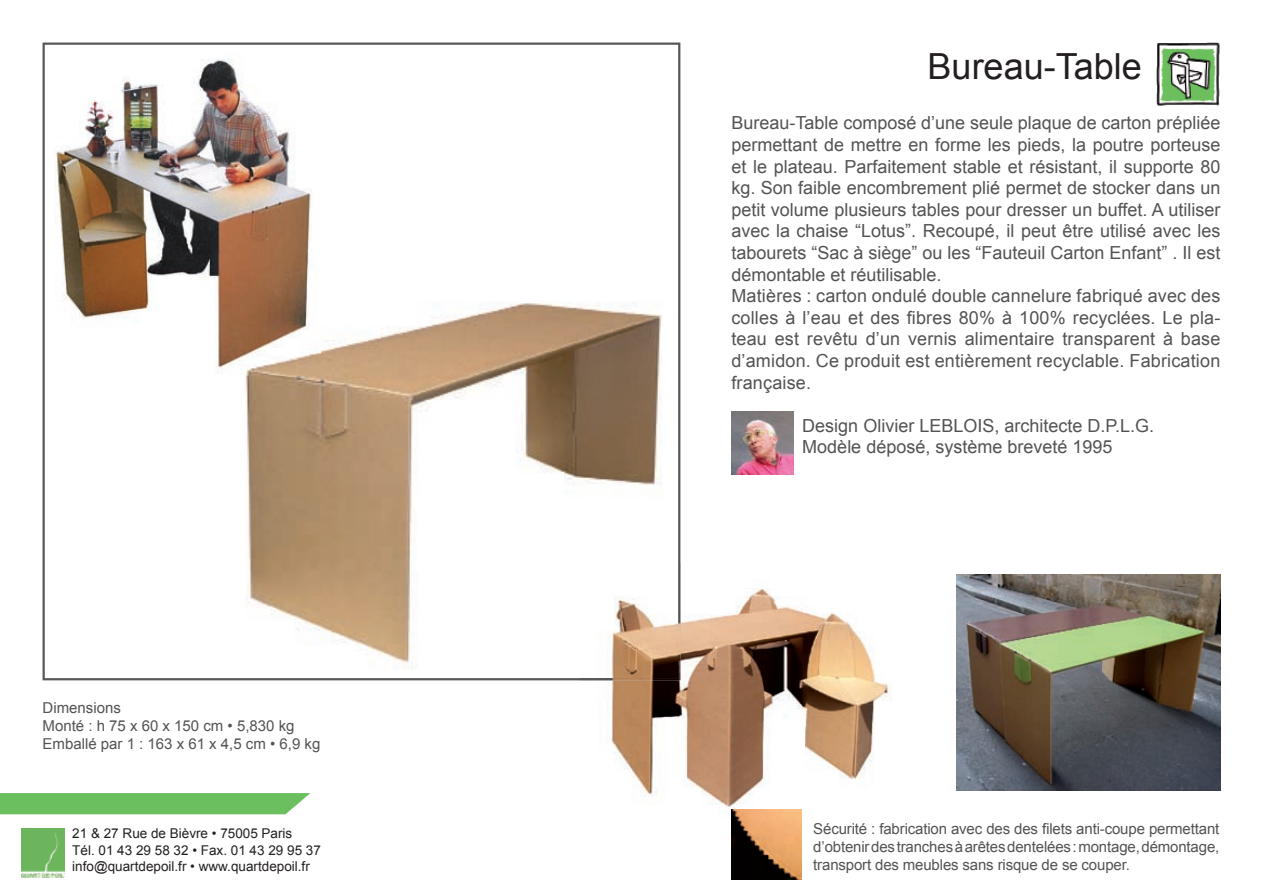
<style>
.page{position:relative;width:1263px;height:893px;background:#fff}
.page>*{position:absolute;margin:0;border:0;box-sizing:border-box;transform-origin:0 0}
.t1{font:36px "Arial";color:#231f20}
.t2{font:18px/21.6px "Arial";color:#535355}
.t3{font:15px/18px "Arial";letter-spacing:-.01em;color:#535355;text-align:justify}
.t4{font:13.5px/16.2px "Arial";color:#231f20}
</style>
<div class="page">
<img style="left:1157px;top:43px;width:63px;height:63px">
<svg style="left:0;top:793px;width:310px;height:21px;background:#72c164"></svg>
<img style="left:731px;top:819px;width:70px;height:60px">
<svg style="left:43px;top:43px;width:637px;height:637px"></svg>
<img style="left:54px;top:51px;width:266px;height:324px">
<img style="left:198px;top:253px;width:122px;height:122px">
<img style="left:731px;top:412px;width:63px;height:62px">
<img style="left:957px;top:575px;width:263px;height:216px">
<img style="left:580px;top:563px;width:311px;height:256px">
<img style="left:580px;top:563px;width:100px;height:117px">
<img style="left:21px;top:828px;width:43px;height:50px">
<p class="t3" style="left:43px;top:698px;width:279px;text-align:left">Dimensions<br>Monté : h 75 x 60 x 150 cm • 5,830 kg<br>Emballé par 1 : 163 x 61 x 4,5 cm • 6,9 kg</p>
<p class="t4" style="left:72px;top:826px;width:250px">21 &amp; 27 Rue de Bièvre • 75005 Paris<br>Tél. 01 43 29 58 32 • Fax. 01 43 29 95 37 info@quartdepoil.fr • www.quartdepoil.fr</p>
<h1 class="t1" style="left:928px;top:43px;width:216px">Bureau-Table</h1>
<p class="t2" style="left:731px;top:112px;width:490px">Bureau-Table composé d’une seule plaque de carton prépliée permettant de mettre en forme les pieds, la poutre porteuse et le plateau. Parfaitement stable et résistant, il supporte 80 kg. Son faible encombrement plié permet de stocker dans un petit volume plusieurs tables pour dresser un buffet. A utiliser avec la chaise “Lotus”. Recoupé, il peut être utilisé avec les tabourets “Sac à siège” ou les “Fauteuil Carton Enfant” . Il est démontable et réutilisable.<br>Matières : carton ondulé double cannelure fabriqué avec des colles à l’eau et des fibres 80% à 100% recyclées. Le pla&shy;teau est revêtu d’un vernis alimentaire transparent à base d’amidon. Ce produit est entièrement recyclable. Fabrication française.</p>
<p class="t2" style="left:802px;top:415px;width:353px">Design Olivier LEBLOIS, architecte D.P.L.G.<br>Modèle déposé, système breveté 1995</p>
<p class="t3" style="left:813px;top:820px;width:408px">Sécurité : fabrication avec des des filets anti-coupe permettant d’obtenir des tranches à arêtes dentelées : montage, démontage, transport des meubles sans risque de se couper.</p>
</div>
